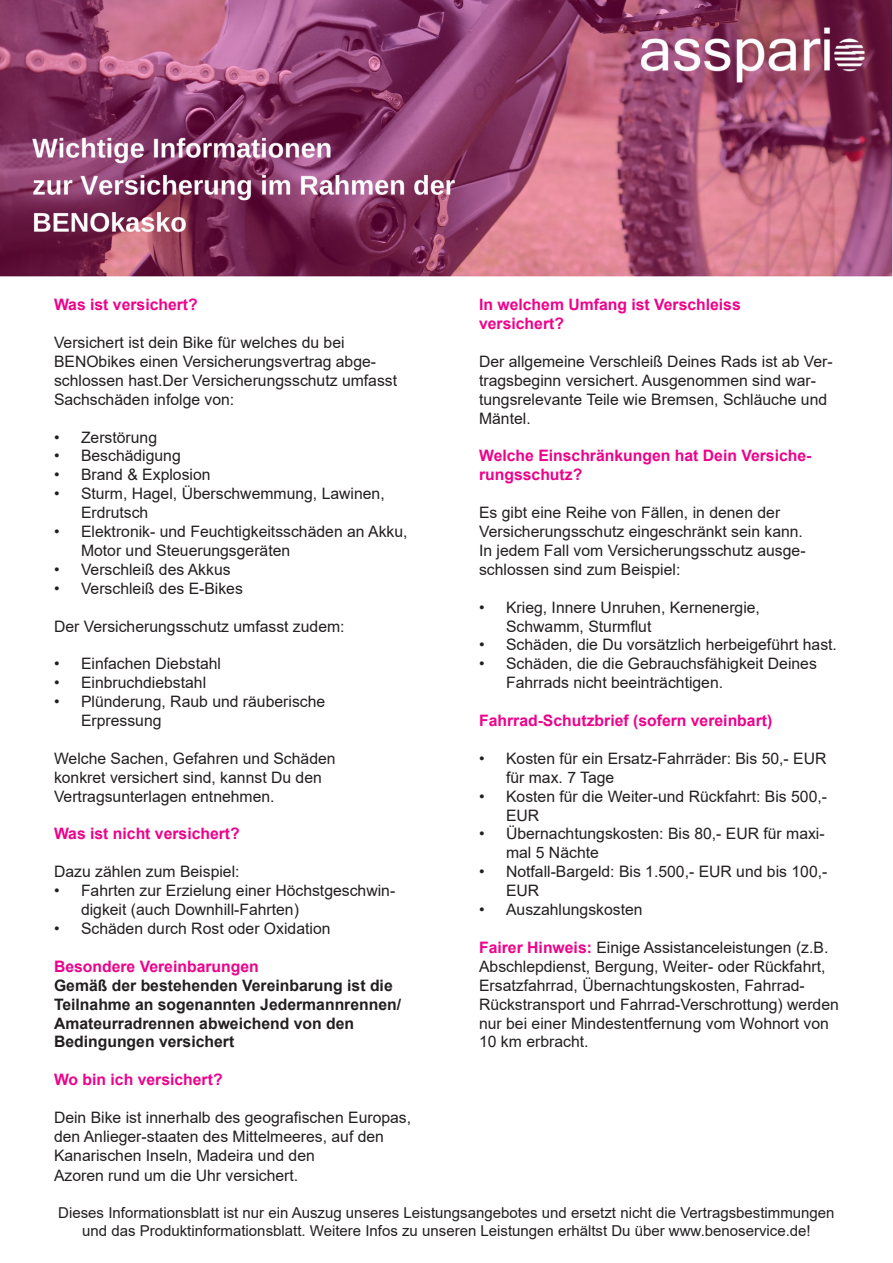
<style>
.page{position:relative;width:893px;height:1263px;background:#fff}
.page>*{position:absolute;margin:0;border:0;box-sizing:border-box;transform-origin:0 0}
.t1{font:15.75px/18.9px "Arial";color:#231f20}
.t2{font:700 15.75px/18.9px "Arial";color:#ed028c}
.t3{font:700 15.75px/18.9px "Arial";color:#231f20}
.t4{font:15px/18px "Arial";color:#231f20;text-align:center}
.s1{font-weight:700;color:#ed028c}
</style>
<div class="page">
<img style="left:0;top:0;width:893px;height:277px">
<p class="t2" style="left:54px;top:295px;width:145px">Was ist versichert?</p>
<p class="t1" style="left:54px;top:333px;width:292px">Versichert ist dein Bike für welches du bei</p>
<p class="t1" style="left:54px;top:352px;width:345px">BENObikes einen Versicherungsvertrag abge&shy;schlossen hast.Der Versicherungsschutz umfasst</p>
<p class="t1" style="left:54px;top:390px;width:182px">Sachschäden infolge von:</p>
<p class="t1" style="left:54px;top:427px;width:105px">• Zerstörung</p>
<p class="t1" style="left:54px;top:446px;width:128px">• Beschädigung</p>
<p class="t1" style="left:54px;top:465px;width:158px">• Brand &amp; Explosion</p>
<p class="t1" style="left:81px;top:484px;width:305px;text-indent:-27px">• Sturm, Hagel, Überschwemmung, Lawinen,<br>Erdrutsch</p>
<p class="t1" style="left:81px;top:522px;width:328px;text-indent:-27px">• Elektronik- und Feuchtigkeitsschäden an Akku,<br>Motor und Steuerungsgeräten</p>
<p class="t1" style="left:54px;top:560px;width:178px">• Verschleiß des Akkus</p>
<p class="t1" style="left:54px;top:579px;width:190px">• Verschleiß des E-Bikes</p>
<p class="t1" style="left:54px;top:616px;width:292px">Der Versicherungsschutz umfasst zudem:</p>
<p class="t1" style="left:54px;top:654px;width:169px">• Einfachen Diebstahl</p>
<p class="t1" style="left:54px;top:673px;width:154px">• Einbruchdiebstahl</p>
<p class="t1" style="left:81px;top:692px;width:246px;text-indent:-27px">• Plünderung, Raub und räuberische<br>Erpressung</p>
<p class="t1" style="left:54px;top:749px;width:283px">Welche Sachen, Gefahren und Schäden</p>
<p class="t1" style="left:54px;top:768px;width:269px">konkret versichert sind, kannst Du den</p>
<p class="t1" style="left:54px;top:786px;width:222px">Vertragsunterlagen entnehmen.</p>
<p class="t2" style="left:54px;top:825px;width:187px">Was ist nicht versichert?</p>
<p class="t1" style="left:54px;top:862px;width:187px">Dazu zählen zum Beispiel:</p>
<p class="t1" style="left:81px;top:881px;width:316px;text-indent:-27px">• Fahrten zur Erzielung einer Höchstgeschwin&shy;digkeit (auch Downhill-Fahrten)</p>
<p class="t1" style="left:54px;top:919px;width:278px">• Schäden durch Rost oder Oxidation</p>
<p class="t2" style="left:54px;top:957px;width:206px">Besondere Vereinbarungen</p>
<p class="t3" style="left:54px;top:976px;width:349px">Gemäß der bestehenden Vereinbarung ist die Teilnahme an sogenannten Jedermannrennen/ Amateurradrennen abweichend von den Bedingungen versichert</p>
<p class="t2" style="left:54px;top:1070px;width:170px">Wo bin ich versichert?</p>
<p class="t1" style="left:54px;top:1108px;width:359px">Dein Bike ist innerhalb des geografischen Europas, den Anlieger-staaten des Mittelmeeres, auf den Kanarischen Inseln, Madeira und den<br>Azoren rund um die Uhr versichert.</p>
<p class="t2" style="left:479px;top:295px;width:263px">In welchem Umfang ist Verschleiss versichert?</p>
<p class="t1" style="left:479px;top:352px;width:355px">Der allgemeine Verschleiß Deines Rads ist ab Ver&shy;tragsbeginn versichert. Ausgenommen sind war&shy;tungsrelevante Teile wie Bremsen, Schläuche und Mäntel.</p>
<p class="t2" style="left:479px;top:447px;width:334px">Welche Einschränkungen hat Dein Versiche&shy;rungsschutz?</p>
<p class="t1" style="left:479px;top:503px;width:303px">Es gibt eine Reihe von Fällen, in denen der</p>
<p class="t1" style="left:479px;top:522px;width:325px">Versicherungsschutz eingeschränkt sein kann.</p>
<p class="t1" style="left:479px;top:541px;width:328px">In jedem Fall vom Versicherungsschutz ausge&shy;schlossen sind zum Beispiel:</p>
<p class="t1" style="left:506px;top:597px;width:255px;text-indent:-27px">• Krieg, Innere Unruhen, Kernenergie,<br>Schwamm, Sturmflut</p>
<p class="t1" style="left:479px;top:635px;width:359px">• Schäden, die Du vorsätzlich herbeigeführt hast.</p>
<p class="t1" style="left:506px;top:654px;width:312px;text-indent:-27px">• Schäden, die die Gebrauchsfähigkeit Deines<br>Fahrrads nicht beeinträchtigen.</p>
<p class="t2" style="left:479px;top:711px;width:295px">Fahrrad-Schutzbrief (sofern vereinbart)</p>
<p class="t1" style="left:506px;top:749px;width:322px;text-indent:-27px">• Kosten für ein Ersatz-Fahrräder: Bis 50,- EUR für max. 7 Tage</p>
<p class="t1" style="left:506px;top:786px;width:322px;text-indent:-27px">• Kosten für die Weiter-und Rückfahrt: Bis 500,-<br>EUR</p>
<p class="t1" style="left:506px;top:824px;width:320px;text-indent:-27px">• Übernachtungskosten: Bis 80,- EUR für maxi&shy;mal 5 Nächte</p>
<p class="t1" style="left:506px;top:862px;width:323px;text-indent:-27px">• Notfall-Bargeld: Bis 1.500,- EUR und bis 100,-<br>EUR</p>
<p class="t1" style="left:479px;top:900px;width:165px">• Auszahlungskosten</p>
<p class="t1" style="left:479px;top:938px;width:361px"><span class="s1">Fairer Hinweis:</span> Einige Assistanceleistungen (z.B.<br>Abschlepdienst, Bergung, Weiter- oder Rückfahrt, Ersatzfahrrad, Übernachtungskosten, Fahrrad-Rückstransport und Fahrrad-Verschrottung) werden nur bei einer Mindestentfernung vom Wohnort von 10 km erbracht.</p>
<p class="t4" style="left:58px;top:1204px;width:778px">Dieses Informationsblatt ist nur ein Auszug unseres Leistungsangebotes und ersetzt nicht die Vertragsbestimmungen und das Produktinformationsblatt. Weitere Infos zu unseren Leistungen erhältst Du über www.benoservice.de!</p>
</div>
